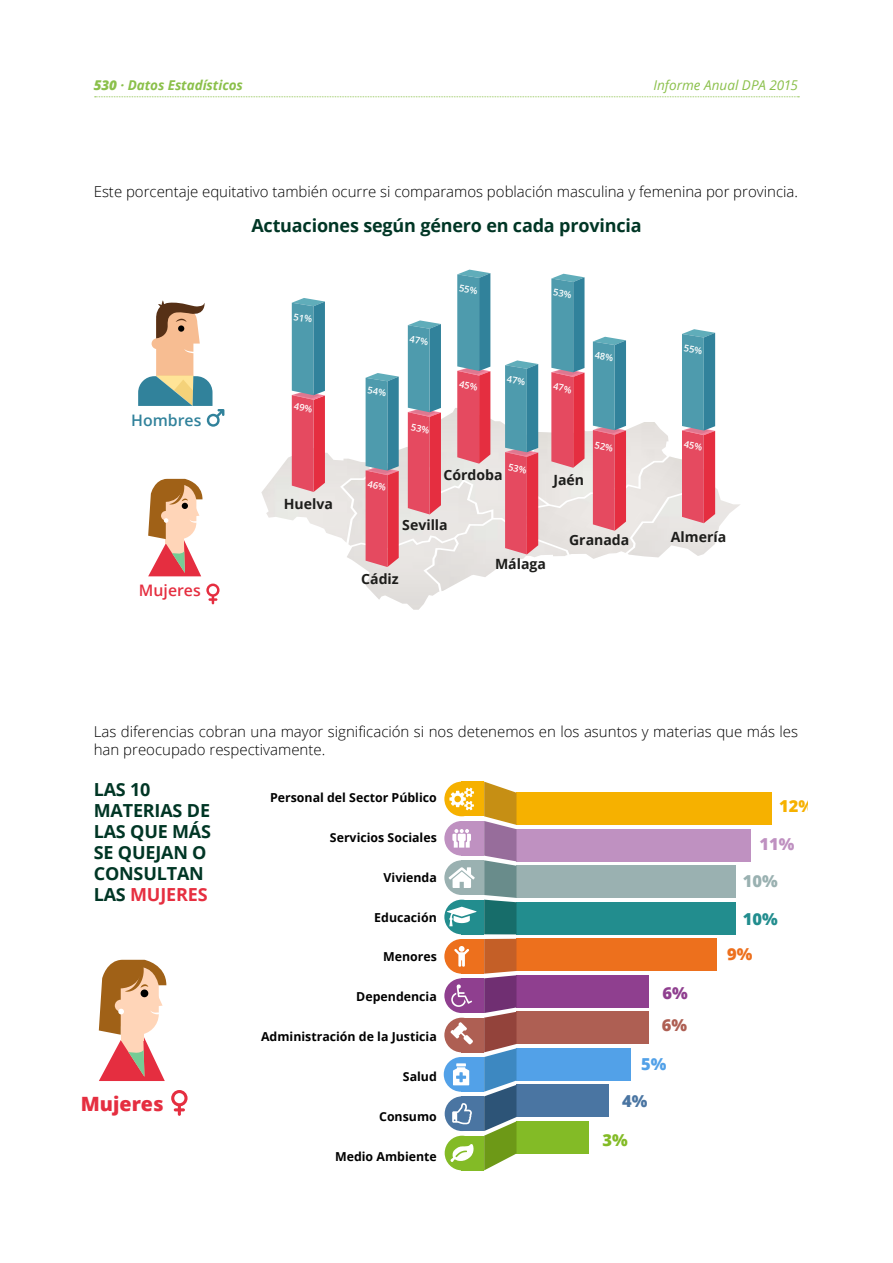
<style>
.page{position:relative;width:893px;height:1263px;background:#fff}
.page>*{position:absolute;margin:0;border:0;box-sizing:border-box;transform-origin:0 0}
.t1{font:800 19.65px "Open Sans";color:#e52e40}
.t2{font:700 19.2px "Open Sans";color:#15362c}
.t3{font:700 18.45px "Open Sans";color:#15362c}
.t4{font:700 18px/21px "Open Sans";letter-spacing:-.01em;color:#003625}
.t5{font:800 16.5px "Open Sans";color:#228d8e}
.t6{font:800 16.5px "Open Sans";color:#9ab1b1}
.t7{font:800 16.5px "Open Sans";color:#bf91c1}
.t8{font:800 16.5px "Open Sans";color:#f6b100}
.t9{font:800 16.5px "Open Sans";color:#83bb26}
.t10{font:800 16.5px "Open Sans";color:#4a75a2}
.t11{font:800 16.5px "Open Sans";color:#52a1e8}
.t12{font:800 16.5px "Open Sans";color:#ae5f53}
.t13{font:800 16.5px "Open Sans";color:#8f3f8f}
.t14{font:800 16.5px "Open Sans";color:#ed701d}
.t15{font:600 15.9px "Open Sans";color:#31829b}
.t16{font:600 15.9px "Open Sans";color:#e52e40}
.t17{font:300 15px/18px "Open Sans";color:#000}
.t18{font:700 14.1px "Open Sans";color:#1d1d1b}
.t19{font:italic 700 13.5px "Open Sans";letter-spacing:-.005em;color:#8bc04b}
.t20{font:italic 13.5px "Open Sans";color:#8bc04b}
.t21{font:700 12.3px "Open Sans";color:#000}
.s1{font-weight:800}
.s2{color:#e52e40}
.s3{color:#e62f40}
</style>
<div class="page">
<svg style="left:95px;top:96px;width:704px;height:1px"></svg>
<svg style="left:261px;top:448px;width:82px;height:91px"></svg>
<svg style="left:441px;top:405px;width:98px;height:111px"></svg>
<img style="left:538px;top:422px;width:130px;height:34px">
<svg style="left:343px;top:447px;width:148px;height:95px"></svg>
<svg style="left:347px;top:537px;width:92px;height:73px"></svg>
<svg style="left:688px;top:468px;width:52px;height:88px"></svg>
<img style="left:538px;top:456px;width:150px;height:103px">
<svg style="left:427px;top:516px;width:140px;height:75px"></svg>
<svg style="left:138px;top:300px;width:86px;height:127px"></svg>
<svg style="left:148px;top:479px;width:54px;height:97px"></svg>
<svg style="left:206px;top:583px;width:14px;height:21px"></svg>
<svg style="left:99px;top:960px;width:67px;height:121px"></svg>
<svg style="left:171px;top:1090px;width:17px;height:26px"></svg>
<div style="left:462px;top:1136px;width:22px;height:34px;background:#83bb26"></div>
<div style="left:516px;top:1121px;width:73px;height:32px;background:#83bb26"></div>
<div style="left:445px;top:1136px;width:34px;height:34px;background:#83bb26;border-radius:50%"></div>
<svg style="left:450px;top:1144px;width:24px;height:18px"></svg>
<div style="left:462px;top:1096px;width:22px;height:35px;background:#4a75a2"></div>
<div style="left:516px;top:1085px;width:93px;height:32px;background:#4a75a2"></div>
<div style="left:445px;top:1096px;width:34px;height:35px;background:#4a75a2;border-radius:50%"></div>
<svg style="left:452px;top:1103px;width:20px;height:21px"></svg>
<div style="left:462px;top:1057px;width:22px;height:35px;background:#52a1e8"></div>
<div style="left:516px;top:1048px;width:115px;height:32px;background:#52a1e8"></div>
<div style="left:444px;top:1057px;width:34px;height:35px;background:#52a1e8;border-radius:50%"></div>
<svg style="left:453px;top:1063px;width:16px;height:22px"></svg>
<div style="left:462px;top:1018px;width:22px;height:34px;background:#ae5f53"></div>
<div style="left:516px;top:1012px;width:133px;height:32px;background:#ae5f53"></div>
<div style="left:444px;top:1018px;width:35px;height:34px;background:#ae5f53;border-radius:50%"></div>
<svg style="left:451px;top:1022px;width:22px;height:22px"></svg>
<div style="left:462px;top:978px;width:22px;height:35px;background:#8f3f8f"></div>
<div style="left:516px;top:975px;width:133px;height:32px;background:#8f3f8f"></div>
<div style="left:444px;top:978px;width:35px;height:35px;background:#8f3f8f;border-radius:50%"></div>
<svg style="left:451px;top:984px;width:21px;height:23px"></svg>
<div style="left:462px;top:939px;width:22px;height:35px;background:#ed701d"></div>
<div style="left:516px;top:939px;width:201px;height:32px;background:#ed701d"></div>
<div style="left:444px;top:939px;width:35px;height:35px;background:#ed701d;border-radius:50%"></div>
<svg style="left:454px;top:946px;width:15px;height:21px"></svg>
<div style="left:462px;top:900px;width:22px;height:34px;background:#228d8e"></div>
<div style="left:516px;top:902px;width:220px;height:32px;background:#228d8e"></div>
<div style="left:444px;top:900px;width:35px;height:34px;background:#228d8e;border-radius:50%"></div>
<svg style="left:447px;top:907px;width:29px;height:19px"></svg>
<div style="left:462px;top:860px;width:22px;height:35px;background:#9ab1b1"></div>
<div style="left:516px;top:866px;width:220px;height:32px;background:#9ab1b1"></div>
<div style="left:444px;top:860px;width:35px;height:35px;background:#9ab1b1;border-radius:50%"></div>
<svg style="left:449px;top:867px;width:26px;height:21px"></svg>
<div style="left:462px;top:821px;width:22px;height:35px;background:#bf91c1"></div>
<div style="left:516px;top:829px;width:235px;height:32px;background:#bf91c1"></div>
<div style="left:444px;top:821px;width:35px;height:35px;background:#bf91c1;border-radius:50%"></div>
<svg style="left:452px;top:829px;width:19px;height:19px"></svg>
<div style="left:458px;top:834px;width:8px;height:7px;background:#fff"></div>
<div style="left:462px;top:782px;width:22px;height:34px;background:#f6b100"></div>
<div style="left:516px;top:793px;width:256px;height:32px;background:#f6b100"></div>
<div style="left:444px;top:782px;width:35px;height:34px;background:#f6b100;border-radius:50%"></div>
<svg style="left:449px;top:788px;width:25px;height:22px"></svg>
<svg style="left:484px;top:782px;width:32px;height:388px"></svg>
<svg style="left:292px;top:298px;width:33px;height:194px"></svg>
<svg style="left:457px;top:270px;width:33px;height:194px"></svg>
<svg style="left:551px;top:274px;width:33px;height:194px"></svg>
<svg style="left:408px;top:320px;width:33px;height:194px"></svg>
<svg style="left:366px;top:373px;width:33px;height:194px"></svg>
<svg style="left:682px;top:329px;width:33px;height:194px"></svg>
<svg style="left:593px;top:337px;width:33px;height:194px"></svg>
<svg style="left:505px;top:360px;width:33px;height:194px"></svg>
<p class="t19" style="left:94px;top:75px;width:151px"><span class="s1">530</span> · Datos Estadísticos</p>
<p class="t20" style="left:653px;top:76px;width:146px">Informe Anual DPA 2015</p>
<p class="t17" style="left:94px;top:182px;width:706px">Este porcentaje equitativo también ocurre si comparamos población masculina y femenina por provincia.</p>
<p class="t3" style="left:229px;top:211px;width:410px">Actuaciones según género en cada provincia</p>
<p class="t4" style="left:251px;top:215px;width:392px">Actuaciones según género en cada provincia</p>
<p class="t15" style="left:131px;top:409px;width:72px">Hombres</p>
<p class="t16" style="left:139px;top:579px;width:63px">Mujeres</p>
<p class="t18" style="left:284px;top:494px;width:51px">Huelva</p>
<p class="t18" style="left:443px;top:465px;width:61px">Córdoba</p>
<p class="t18" style="left:553px;top:470px;width:32px">Jaén</p>
<p class="t18" style="left:402px;top:515px;width:47px">Sevilla</p>
<p class="t18" style="left:361px;top:569px;width:39px">Cádiz</p>
<p class="t18" style="left:495px;top:554px;width:53px">Málaga</p>
<p class="t18" style="left:569px;top:529px;width:62px">Granada</p>
<p class="t18" style="left:671px;top:527px;width:57px">Almería</p>
<p class="t17" style="left:94px;top:722px;width:706px">Las diferencias cobran una mayor significación si nos detenemos en los asuntos y materias que más les han preocupado respectivamente.</p>
<p class="t2" style="left:350px;top:722px;width:350px">QUEJAN O CONSULTAN LAS <span class="s2">MUJERES</span></p>
<p class="t4" style="left:94px;top:779px;width:119px">LAS 10<br>MATERIAS DE<br>LAS QUE MÁS<br>SE QUEJAN O<br>CONSULTAN<br>LAS <span class="s3">MUJERES</span></p>
<h1 class="t1" style="left:81px;top:1089px;width:84px">Mujeres</h1>
<p class="t21" style="left:270px;top:789px;width:168px">Personal del Sector Público</p>
<p class="t21" style="left:330px;top:829px;width:108px">Servicios Sociales</p>
<p class="t21" style="left:383px;top:869px;width:55px">Vivienda</p>
<p class="t21" style="left:374px;top:908px;width:64px">Educación</p>
<p class="t21" style="left:383px;top:948px;width:55px">Menores</p>
<p class="t21" style="left:356px;top:988px;width:82px">Dependencia</p>
<p class="t21" style="left:261px;top:1028px;width:177px">Administración de la Justicia</p>
<p class="t21" style="left:403px;top:1068px;width:35px">Salud</p>
<p class="t21" style="left:379px;top:1108px;width:59px">Consumo</p>
<p class="t21" style="left:335px;top:1147px;width:103px">Medio Ambiente</p>
<p class="t13" style="left:663px;top:980px;width:27px">6%</p>
<p class="t12" style="left:662px;top:1012px;width:27px">6%</p>
<p class="t11" style="left:641px;top:1051px;width:27px">5%</p>
<p class="t10" style="left:622px;top:1088px;width:27px">4%</p>
<p class="t9" style="left:603px;top:1127px;width:27px">3%</p>
<p class="t8" style="left:779px;top:794px;width:36px">12%</p>
<p class="t7" style="left:759px;top:831px;width:36px">11%</p>
<p class="t6" style="left:743px;top:869px;width:36px">10%</p>
<p class="t5" style="left:743px;top:906px;width:36px">10%</p>
<p class="t14" style="left:727px;top:941px;width:27px">9%</p>
</div>
